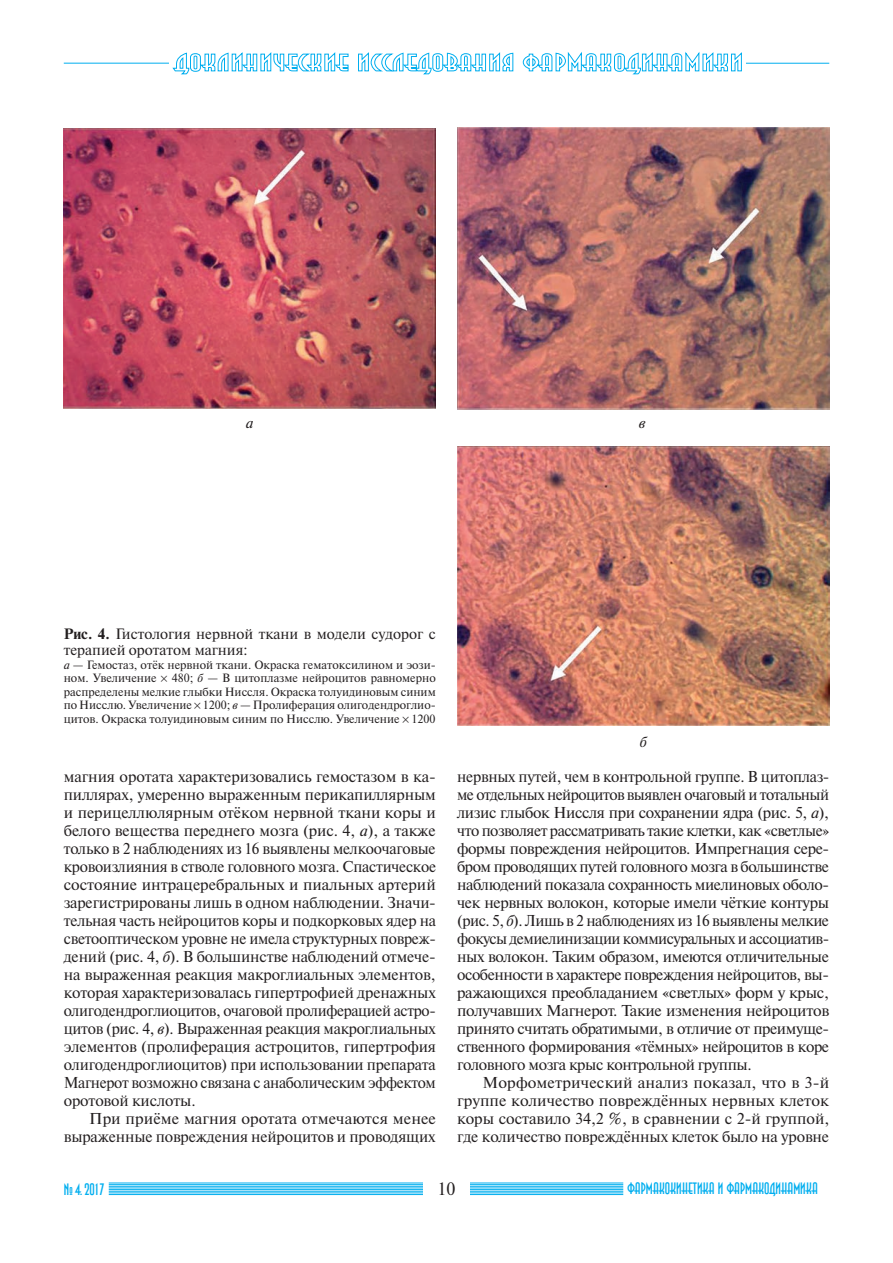
<style>
.page{position:relative;width:893px;height:1263px;background:#fff}
.page>*{position:absolute;margin:0;border:0;box-sizing:border-box;transform-origin:0 0}
.t1{font:18px "Newton C";color:#231f20}
.t2{font:16.5px "Anna C";color:#00aeef}
.t3{font:16.5px "Anna CTT";color:#00aeef}
.t4{font:15.75px/18px "Newton C";letter-spacing:-.01em;color:#231f20;text-align:justify}
.t5{font:15px/16.5px "Newton C";color:#231f20}
.t6{font:italic 15px "Newton C";color:#231f20}
.t7{font:12px/13.5px "Newton C";color:#231f20;text-align:justify}
.s1{font-weight:700}
.s2{font-style:italic}
</style>
<div class="page">
<hr style="left:64px;top:63px;width:253px;height:1px;background:#00aeef">
<hr style="left:576px;top:63px;width:253px;height:1px;background:#00aeef">
<svg style="left:172px;top:52px;width:570px;height:23px"></svg>
<hr style="left:109px;top:1182px;width:514px;height:1px;background:#00aeef">
<hr style="left:109px;top:1184px;width:514px;height:1px;background:#00aeef">
<hr style="left:109px;top:1186px;width:514px;height:1px;background:#00aeef">
<hr style="left:109px;top:1187px;width:514px;height:1px;background:#00aeef">
<hr style="left:109px;top:1189px;width:514px;height:1px;background:#00aeef">
<hr style="left:109px;top:1191px;width:514px;height:1px;background:#00aeef">
<hr style="left:109px;top:1192px;width:514px;height:1px;background:#00aeef">
<hr style="left:109px;top:1194px;width:514px;height:1px;background:#00aeef">
<div style="left:423px;top:1181px;width:46px;height:15px;background:#fff"></div>
<img style="left:64px;top:129px;width:372px;height:280px">
<img style="left:457px;top:446px;width:372px;height:279px">
<img style="left:457px;top:128px;width:372px;height:281px">
<p class="t6" style="left:246px;top:415px;width:9px">а</p>
<p class="t6" style="left:639px;top:415px;width:8px">в</p>
<p class="t5" style="left:64px;top:625px;width:374px"><span class="s1">Рис. 4.</span> Гистология нервной ткани в модели судорог с терапией оротатом магния:</p>
<p class="t7" style="left:64px;top:658px;width:374px"><span class="s2">а</span> — Гемостаз, отёк нервной ткани. Окраска гематоксилином и эози&shy;ном. Увеличение 480; <span class="s2">б</span> — В цитоплазме нейроцитов равномерно распределены мелкие глыбки Ниссля. Окраска толуидиновым синим по Нисслю. Увеличение 1200; <span class="s2">в</span> — Пролиферация олигодендроглио&shy;цитов. Окраска толуидиновым синим по Нисслю. Увеличение 1200</p>
<p class="t4" style="left:64px;top:767px;width:374px">магния оротата характеризовались гемостазом в ка&shy;пиллярах, умеренно выраженным перикапиллярным и перицеллюлярным отёком нервной ткани коры и белого вещества переднего мозга (рис. 4, <span class="s2">а</span>), а также только в 2 наблюдениях из 16 выявлены мелкоочаговые кровоизлияния в стволе головного мозга. Спастическое состояние интрацеребральных и пиальных артерий зарегистрированы лишь в одном наблюдении. Значи&shy;тельная часть нейроцитов коры и подкорковых ядер на светооптическом уровне не имела структурных повреж&shy;дений (рис. 4, <span class="s2">б</span>). В большинстве наблюдений отмече&shy;на выраженная реакция макроглиальных элементов, которая характеризовалась гипертрофией дренажных олигодендроглиоцитов, очаговой пролиферацией астро&shy;цитов (рис. 4, <span class="s2">в</span>). Выраженная реакция макроглиальных элементов (пролиферация астроцитов, гипертрофия олигодендроглиоцитов) при использовании препарата Магнерот возможно связана с анаболическим эффектом оротовой кислоты.</p>
<p class="t4" style="left:64px;top:1109px;width:374px;text-align:right">При приёме магния оротата отмечаются менее выраженные повреждения нейроцитов и проводящих</p>
<p class="t6" style="left:640px;top:733px;width:8px">б</p>
<p class="t4" style="left:457px;top:767px;width:374px">нервных путей, чем в контрольной группе. В цитоплаз&shy;ме отдельных нейроцитов выявлен очаговый и тотальный лизис глыбок Ниссля при сохранении ядра (рис. 5, <span class="s2">а</span>), что позволяет рассматривать такие клетки, как «светлые» формы повреждения нейроцитов. Импрегнация сере&shy;бром проводящих путей головного мозга в большинстве наблюдений показала сохранность миелиновых оболо&shy;чек нервных волокон, которые имели чёткие контуры (рис. 5, <span class="s2">б</span>). Лишь в 2 наблюдениях из 16 выявлены мелкие фокусы демиелинизации коммисуральных и ассоциатив&shy;ных волокон. Таким образом, имеются отличительные особенности в характере повреждения нейроцитов, вы&shy;ражающихся преобладанием «светлых» форм у крыс, получавших Магнерот. Такие изменения нейроцитов принято считать обратимыми, в отличие от преимуще&shy;ственного формирования «тёмных» нейроцитов в коре головного мозга крыс контрольной группы.</p>
<p class="t4" style="left:457px;top:1073px;width:374px;text-indent:26px">Морфометрический анализ показал, что в 3-й группе количество повреждённых нервных клеток коры составило 34,2 %, в сравнении с 2-й группой, где количество повреждённых клеток было на уровне</p>
<p class="t3" style="left:64px;top:1181px;width:42px">¹ 4. 2017</p>
<p class="t1" style="left:437px;top:1179px;width:19px">10</p>
<p class="t2" style="left:627px;top:1181px;width:192px">ФАРМАКОКИНЕТИКА и фармАкодинамика</p>
</div>
